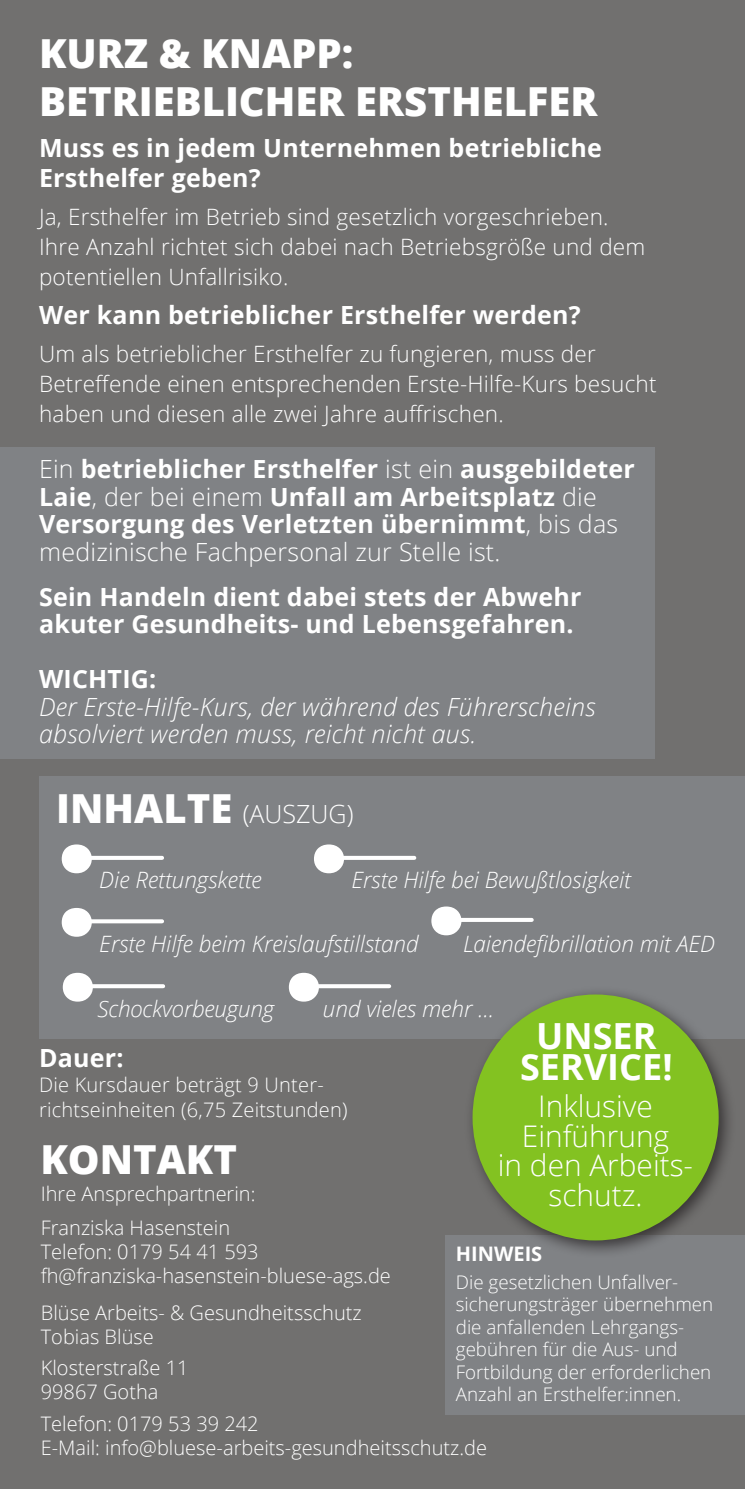
<style>
.page{position:relative;width:745px;height:1489px;background:#fff}
.page>*{position:absolute;margin:0;border:0;box-sizing:border-box;transform-origin:0 0}
.t1{font:800 40px "Open Sans";color:#fff}
.t2{font:700 36px "Open Sans";color:#fff}
.t3{font:300 29.75px "Open Sans";color:#fff}
.t4{font:700 25px/27.5px "Open Sans";letter-spacing:.01em;color:#fff}
.t5{font:300 25px/27.5px "Open Sans";letter-spacing:.01em;color:#fff}
.t6{font:italic 300 25px "Open Sans";letter-spacing:.01em;color:#fff}
.t7{font:300 22.5px "Open Sans";letter-spacing:.01em;color:#fff}
.t8{font:italic 300 22.5px "Open Sans";color:#fff}
.t9{font:300 20px "Open Sans";color:#fff}
.t10{font:700 20px "Open Sans";color:#fff}
.t11{font:300 18.75px/22.5px "Open Sans";color:#fff}
.s1{font-weight:300}
.s2{font-weight:700}
.s3{font-weight:800;font-size:40px}
</style>
<div class="page">
<div style="left:0;top:0;width:744px;height:1488px;background:#71706f"></div>
<div style="left:0;top:446px;width:654px;height:312px;background:#808285"></div>
<div style="left:39px;top:776px;width:705px;height:262px;background:#808285"></div>
<svg style="left:62px;top:844px;width:30px;height:29px"></svg>
<svg style="left:87px;top:855px;width:75px;height:4px"></svg>
<svg style="left:314px;top:844px;width:30px;height:29px"></svg>
<svg style="left:339px;top:855px;width:75px;height:4px"></svg>
<svg style="left:62px;top:908px;width:30px;height:28px"></svg>
<svg style="left:87px;top:919px;width:75px;height:4px"></svg>
<svg style="left:63px;top:972px;width:30px;height:29px"></svg>
<svg style="left:88px;top:984px;width:75px;height:4px"></svg>
<svg style="left:289px;top:972px;width:30px;height:29px"></svg>
<svg style="left:314px;top:984px;width:75px;height:4px"></svg>
<svg style="left:431px;top:906px;width:30px;height:29px"></svg>
<svg style="left:456px;top:917px;width:75px;height:4px"></svg>
<div style="left:445px;top:1234px;width:299px;height:180px;background:#808285"></div>
<div style="left:464px;top:986px;width:272px;height:272px;background:#231f20;opacity:.75"></div>
<div style="left:472px;top:994px;width:246px;height:246px;background:#83c221;border-radius:50%"></div>
<p class="t1" style="left:39px;top:23px;width:316px">KURZ &amp; KNAPP:</p>
<p class="t1" style="left:39px;top:71px;width:559px">BETRIEBLICHER ERSTHELFER</p>
<p class="t4" style="left:39px;top:134px;width:564px">Muss es in jedem Unternehmen betriebliche</p>
<p class="t4" style="left:39px;top:164px;width:223px">Ersthelfer geben?</p>
<p class="t7" style="left:39px;top:201px;width:570px">Ja, Ersthelfer im Betrieb sind gesetzlich vorgeschrieben.</p>
<p class="t7" style="left:39px;top:231px;width:607px">Ihre Anzahl richtet sich dabei nach Betriebsgröße und dem</p>
<p class="t7" style="left:39px;top:261px;width:251px">potentiellen Unfallrisiko.</p>
<p class="t4" style="left:39px;top:300px;width:543px">Wer kann betrieblicher Ersthelfer werden?</p>
<p class="t7" style="left:39px;top:338px;width:558px">Um als betrieblicher Ersthelfer zu fungieren, muss der</p>
<p class="t7" style="left:39px;top:368px;width:618px">Betreffende einen entsprechenden Erste-Hilfe-Kurs besucht</p>
<p class="t7" style="left:39px;top:398px;width:466px">haben und diesen alle zwei Jahre auffrischen.</p>
<p class="t4" style="left:39px;top:455px;width:597px"><span class="s1">Ein</span> betrieblicher Ersthelfer <span class="s1">ist ein</span> ausgebildeter<br>Laie<span class="s1">, der bei einem</span> Unfall am Arbeitsplatz <span class="s1">die</span></p>
<p class="t5" style="left:39px;top:510px;width:580px"><span class="s2">Versorgung des Verletzten übernimmt</span>, bis das medizinische Fachpersonal zur Stelle ist.</p>
<p class="t4" style="left:39px;top:582px;width:543px">Sein Handeln dient dabei stets der Abwehr</p>
<p class="t4" style="left:39px;top:610px;width:535px">akuter Gesundheits- und Lebensgefahren.</p>
<p class="t4" style="left:39px;top:665px;width:119px">WICHTIG:</p>
<p class="t6" style="left:39px;top:689px;width:557px">Der Erste-Hilfe-Kurs, der während des Führerscheins</p>
<p class="t6" style="left:39px;top:717px;width:438px">absolviert werden muss, reicht nicht aus.</p>
<p class="t5" style="left:56px;top:799px;width:298px"><span class="s3">INHALTE</span> (AUSZUG)</p>
<p class="t8" style="left:99px;top:864px;width:164px">Die Rettungskette</p>
<p class="t8" style="left:351px;top:864px;width:281px">Erste Hilfe bei Bewußtlosigkeit</p>
<p class="t8" style="left:99px;top:928px;width:320px">Erste Hilfe beim Kreislaufstillstand</p>
<p class="t8" style="left:462px;top:928px;width:253px">Laiendefibrillation mit AED</p>
<p class="t8" style="left:97px;top:993px;width:178px">Schockvorbeugung</p>
<p class="t8" style="left:323px;top:993px;width:173px">und vieles mehr ...</p>
<p class="t2" style="left:536px;top:1010px;width:122px">UNSER</p>
<p class="t2" style="left:519px;top:1041px;width:154px">SERVICE!</p>
<p class="t4" style="left:39px;top:1043px;width:86px">Dauer:</p>
<p class="t9" style="left:39px;top:1070px;width:286px">Die Kursdauer beträgt 9 Unter-</p>
<p class="t9" style="left:39px;top:1095px;width:310px">richtseinheiten (6,75 Zeitstunden)</p>
<p class="t3" style="left:538px;top:1085px;width:116px">Inklusive</p>
<p class="t3" style="left:521px;top:1115px;width:149px">Einführung</p>
<p class="t3" style="left:497px;top:1145px;width:197px">in den Arbeits-</p>
<p class="t3" style="left:548px;top:1174px;width:95px">schutz.</p>
<p class="t1" style="left:40px;top:1128px;width:198px">KONTAKT</p>
<p class="t9" style="left:41px;top:1180px;width:216px">Ihre Ansprechpartnerin:</p>
<p class="t9" style="left:41px;top:1214px;width:191px">Franziska Hasenstein</p>
<p class="t9" style="left:41px;top:1238px;width:219px">Telefon: 0179 54 41 593</p>
<p class="t9" style="left:41px;top:1262px;width:351px">fh@franziska-hasenstein-bluese-ags.de</p>
<p class="t10" style="left:455px;top:1239px;width:88px">HINWEIS</p>
<p class="t11" style="left:455px;top:1269px;width:259px">Die gesetzlichen Unfallver&shy;sicherungsträger übernehmen die anfallenden Lehrgangs&shy;gebühren für die Aus- und<br>Fortbildung der erforderlichen<br>Anzahl an Ersthelfer:innen.</p>
<p class="t9" style="left:41px;top:1298px;width:322px">Blüse Arbeits- &amp; Gesundheitsschutz</p>
<p class="t9" style="left:41px;top:1322px;width:114px">Tobias Blüse</p>
<p class="t9" style="left:41px;top:1353px;width:149px">Klosterstraße 11</p>
<p class="t9" style="left:41px;top:1377px;width:119px">99867 Gotha</p>
<p class="t9" style="left:41px;top:1409px;width:219px">Telefon: 0179 53 39 242</p>
<p class="t9" style="left:41px;top:1433px;width:447px">E-Mail: info@bluese-arbeits-gesundheitsschutz.de</p>
</div>
